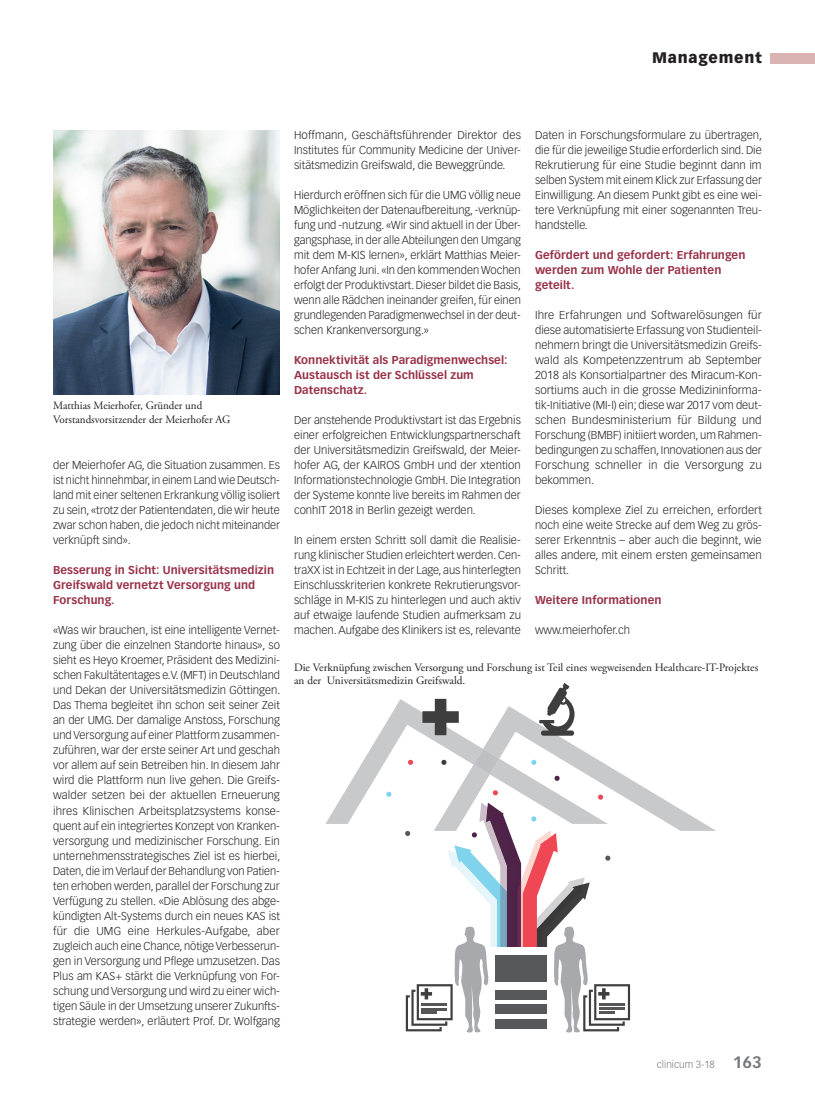
<style>
.page{position:relative;width:815px;height:1099px;background:#fff}
.page>*{position:absolute;margin:0;border:0;box-sizing:border-box;transform-origin:0 0}
.t1{font:900 15px "Vectora LT Std";letter-spacing:.05em;color:#231f20}
.Lauftext{font:300 11.25px/15px "Vectora LT Std";color:#231f20;text-align:justify}
.ZT_MM{font:700 11.25px/15px "Vectora LT Std";letter-spacing:.005em;color:#983249}
.Legende{font:11.25px/13.5px "Adobe Garamond Pro";color:#231f20}
.t2{font:300 10px "Vectora LT Std";color:#76787b}
.s1{font-weight:700;font-size:16.25px}
</style>
<div class="page">
<div style="left:770px;top:53px;width:45px;height:10px;background:#d9b4b3"></div>
<img style="left:53px;top:130px;width:227px;height:264px">
<svg style="left:325px;top:683px;width:391px;height:349px"></svg>
<hr style="left:421px;top:1003px;width:26px;height:2px;background:#555658">
<hr style="left:421px;top:1008px;width:26px;height:2px;background:#555658">
<hr style="left:421px;top:1011px;width:16px;height:3px;background:#555658">
<h1 class="t1" style="left:652px;top:49px;width:111px">Management</h1>
<p class="Legende" style="left:53px;top:399px;width:179px">Matthias Meierhofer, Gründer und<br>Vorstandsvorsitzender der Meierhofer AG</p>
<p class="Lauftext" style="left:53px;top:458px;width:228px">der Meierhofer AG, die Situation zusammen. Es ist nicht hinnehmbar, in einem Land wie Deutsch&shy;land mit einer seltenen Erkrankung völlig isoliert zu sein, «trotz der Patientendaten, die wir heute zwar schon haben, die jedoch nicht miteinander verknüpft sind».</p>
<p class="ZT_MM" style="left:53px;top:563px;width:222px">Besserung in Sicht: Universitätsmedizin<br>Greifswald vernetzt Versorgung und<br>Forschung.</p>
<p class="Lauftext" style="left:53px;top:623px;width:229px">«Was wir brauchen, ist eine intelligente Vernet&shy;zung über die einzelnen Standorte hinaus», so sieht es Heyo Kroemer, Präsident des Medizini&shy;schen Fakultätentages e.V. (MFT) in Deutschland und Dekan der Universitätsmedizin Göttingen.<br>Das Thema begleitet ihn schon seit seiner Zeit an der UMG. Der damalige Anstoss, Forschung und Versorgung auf einer Plattform zusammen&shy;zuführen, war der erste seiner Art und geschah vor allem auf sein Betreiben hin. In diesem Jahr wird die Plattform nun live gehen. Die Greifs&shy;walder setzen bei der aktuellen Erneuerung ihres Klinischen Arbeitsplatzsystems konse&shy;quent auf ein integriertes Konzept von Kranken&shy;versorgung und medizinischer Forschung. Ein unternehmensstrategisches Ziel ist es hierbei, Daten, die im Verlauf der Behandlung von Patien&shy;ten erhoben werden, parallel der Forschung zur Verfügung zu stellen. «Die Ablösung des abge&shy;kündigten Alt-Systems durch ein neues KAS ist für die UMG eine Herkules-Aufgabe, aber zugleich auch eine Chance, nötige Verbesserun&shy;gen in Versorgung und Pflege umzusetzen. Das Plus am KAS+ stärkt die Verknüpfung von For&shy;schung und Versorgung und wird zu einer wich&shy;tigen Säule in der Umsetzung unserer Zukunfts&shy;strategie werden», erläutert Prof. Dr. Wolfgang</p>
<p class="Lauftext" style="left:294px;top:128px;width:228px">Hoffmann, Geschäftsführender Direktor des Institutes für Community Medicine der Univer&shy;sitätsmedizin Greifswald, die Beweggründe.</p>
<p class="Lauftext" style="left:294px;top:188px;width:229px">Hierdurch eröffnen sich für die UMG völlig neue Möglichkeiten der Datenaufbereitung, -verknüp&shy;fung und -nutzung. «Wir sind aktuell in der Über&shy;gangsphase, in der alle Abteilungen den Umgang mit dem M-KIS lernen», erklärt Matthias Meier&shy;hofer Anfang Juni. «In den kommenden Wochen erfolgt der Produktivstart. Dieser bildet die Basis, wenn alle Rädchen ineinander greifen, für einen grundlegenden Paradigmenwechsel in der deut&shy;schen Krankenversorgung.»</p>
<p class="ZT_MM" style="left:294px;top:353px;width:215px">Konnektivität als Paradigmenwechsel:<br>Austausch ist der Schlüssel zum<br>Datenschatz.</p>
<p class="Lauftext" style="left:294px;top:413px;width:228px">Der anstehende Produktivstart ist das Ergebnis einer erfolgreichen Entwicklungspartnerschaft der Universitätsmedizin Greifswald, der Meier&shy;hofer AG, der KAIROS GmbH und der xtention Informationstechnologie GmbH. Die Integration der Systeme konnte live bereits im Rahmen der conhIT 2018 in Berlin gezeigt werden.</p>
<p class="Lauftext" style="left:294px;top:533px;width:228px">In einem ersten Schritt soll damit die Realisie&shy;rung klinischer Studien erleichtert werden. Cen&shy;traXX ist in Echtzeit in der Lage, aus hinterlegten Einschlusskriterien konkrete Rekrutierungsvor&shy;schläge in M-KIS zu hinterlegen und auch aktiv auf etwaige laufende Studien aufmerksam zu machen. Aufgabe des Klinikers ist es, relevante</p>
<p class="Lauftext" style="left:535px;top:128px;width:229px">Daten in Forschungsformulare zu übertragen, die für die jeweilige Studie erforderlich sind. Die Rekrutierung für eine Studie beginnt dann im selben System mit einem Klick zur Erfassung der Einwilligung. An diesem Punkt gibt es eine wei&shy;tere Verknüpfung mit einer sogenannten Treu&shy;handstelle.</p>
<p class="ZT_MM" style="left:535px;top:248px;width:212px">Gefördert und gefordert: Erfahrungen werden zum Wohle der Patienten geteilt.</p>
<p class="Lauftext" style="left:535px;top:308px;width:228px">Ihre Erfahrungen und Softwarelösungen für diese automatisierte Erfassung von Studienteil&shy;nehmern bringt die Universitätsmedizin Greifs&shy;wald als Kompetenzzentrum ab September 2018 als Konsortialpartner des Miracum-Kon&shy;sortiums auch in die grosse Medizininforma&shy;tik-Initiative (MI-I) ein; diese war 2017 vom deut&shy;schen Bundesministerium für Bildung und Forschung (BMBF) initiiert worden, um Rahmen&shy;bedingungen zu schaffen, Innovationen aus der Forschung schneller in die Versorgung zu bekommen.</p>
<p class="Lauftext" style="left:535px;top:503px;width:228px">Dieses komplexe Ziel zu erreichen, erfordert noch eine weite Strecke auf dem Weg zu grös&shy;serer Erkenntnis – aber auch die beginnt, wie alles andere, mit einem ersten gemeinsamen Schritt.</p>
<p class="ZT_MM" style="left:535px;top:593px;width:128px">Weitere Informationen</p>
<p class="Lauftext" style="left:535px;top:623px;width:97px">www.meierhofer.ch</p>
<p class="Legende" style="left:294px;top:660px;width:466px">Die Verknüpfung zwischen Versorgung und Forschung ist Teil eines wegweisenden Healthcare-IT-Projektes an der Universitätsmedizin Greifswald.</p>
<p class="t2" style="left:657px;top:1058px;width:106px">clinicum 3-18 <span class="s1">163</span></p>
</div>
